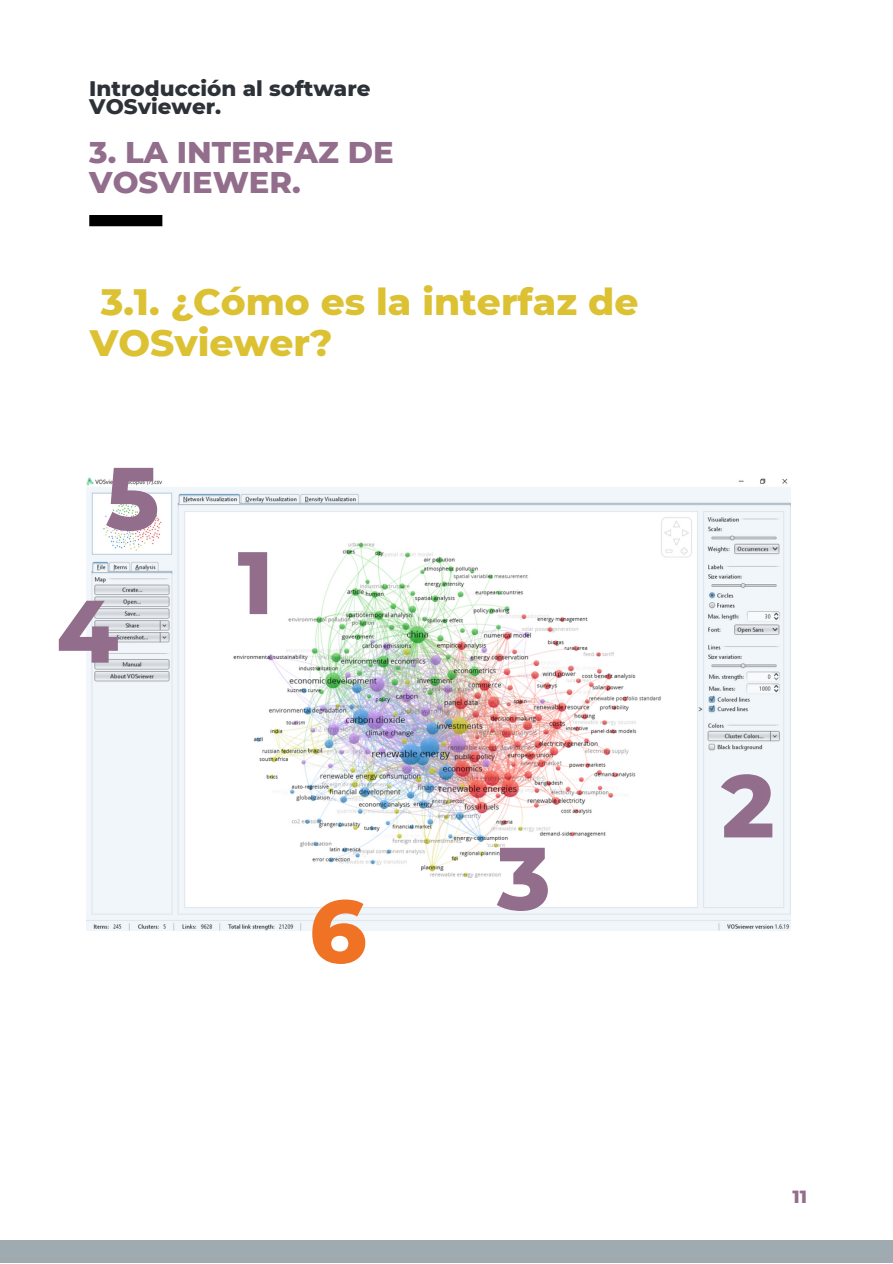
<style>
.page{position:relative;width:893px;height:1264px;background:#fff}
.page>*{position:absolute;margin:0;border:0;box-sizing:border-box;transform-origin:0 0}
.t1{font:800 88.5px "Montserrat";color:#926d8c}
.t2{font:800 88.5px "Montserrat";color:#f07225}
.t3{font:800 37.5px/40.5px "Montserrat";color:#dcc133}
.t4{font:800 30.6px/30.3px "Montserrat";color:#926d8c}
.t5{font:800 21.45px/18px "Montserrat";color:#2d3138}
.t6{font:800 18px "Montserrat";color:#926d8c}
</style>
<div class="page">
<div style="left:0;top:1240px;width:892px;height:22px;background:#a0aab1"></div>
<div style="left:89px;top:215px;width:73px;height:11px;background:#000"></div>
<img style="left:86px;top:477px;width:704px;height:454px">
<p class="t5" style="left:89px;top:79px;width:283px">Introducción al software<br>VOSviewer.</p>
<p class="t4" style="left:89px;top:137px;width:306px">3. LA INTERFAZ DE<br>VOSVIEWER.</p>
<p class="t3" style="left:90px;top:281px;width:550px">3.1. ¿Cómo es la interfaz de<br>VOSviewer?</p>
<h1 class="t1" style="left:105px;top:444px;width:55px">5</h1>
<h1 class="t1" style="left:56px;top:577px;width:63px">4</h1>
<h1 class="t1" style="left:237px;top:528px;width:37px">1</h1>
<h1 class="t2" style="left:309px;top:877px;width:59px">6</h1>
<h1 class="t1" style="left:497px;top:824px;width:55px">3</h1>
<h1 class="t1" style="left:721px;top:751px;width:54px">2</h1>
<p class="t6" style="left:792px;top:1185px;width:16px">11</p>
</div>
